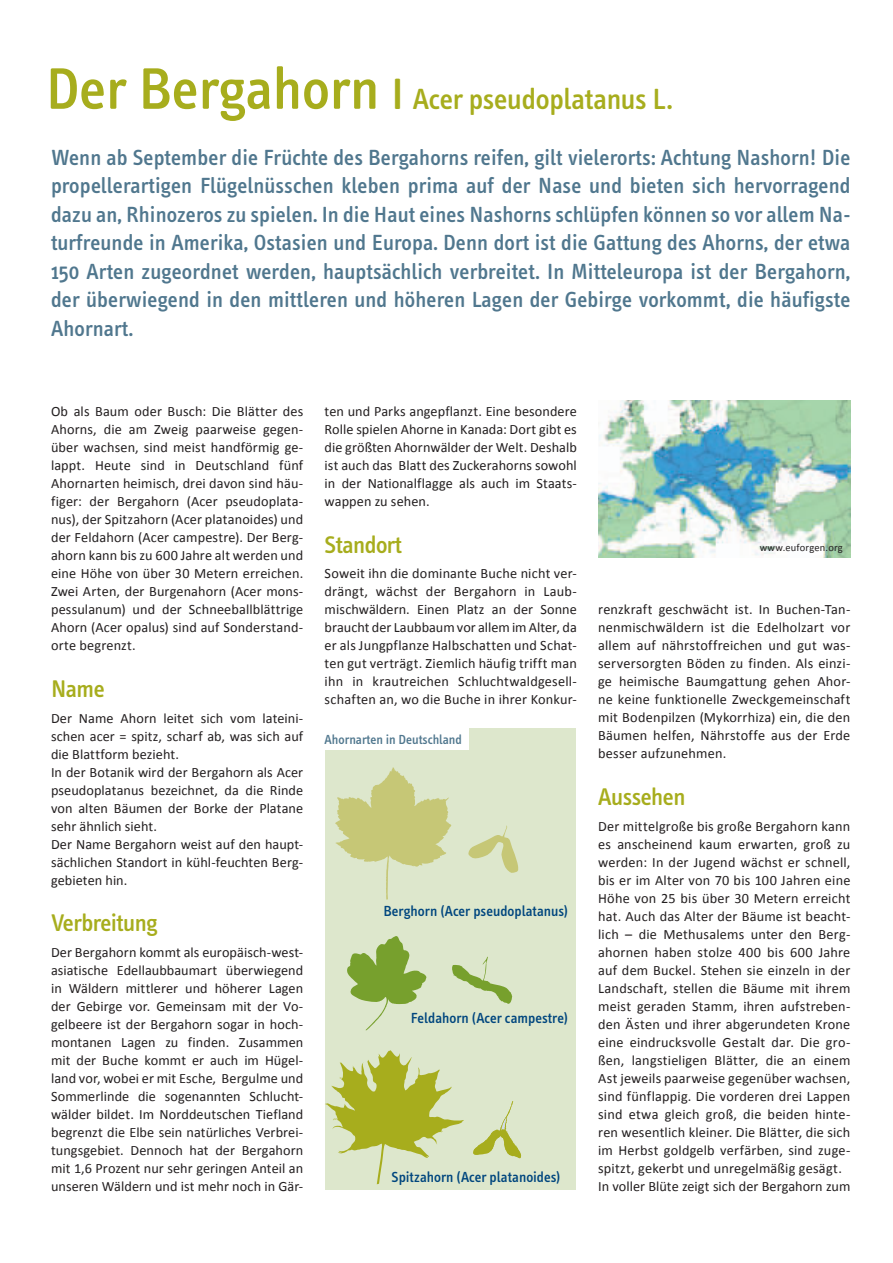
<style>
.page{position:relative;width:893px;height:1263px;background:#fff}
.page>*{position:absolute;margin:0;border:0;box-sizing:border-box;transform-origin:0 0}
.t1{font:500 30px "Info Text";letter-spacing:-.01em;color:#a7ad1d}
.t2{font:500 24.75px "Info Text";letter-spacing:-.02em;color:#a7ad1d}
.t3{font:500 22.5px/28.5px "Info Text";letter-spacing:.005em;color:#50778e;text-align:justify}
.t4{font:500 15px "Info Text";color:#00467e}
.t5{font:14.25px/18px "Calibri";letter-spacing:.01em;color:#231f20;text-align:justify}
.t6{font:500 13.5px "Info Text";color:#50778e}
.t7{font:10.5px "Calibri";letter-spacing:.02em;color:#231f20}
.s1{font-size:60px}
.s2{font-size:45px}
</style>
<div class="page">
<div style="left:325px;top:729px;width:251px;height:461px;background:#dde7cc"></div>
<img style="left:598px;top:400px;width:252px;height:158px">
<svg style="left:325px;top:1050px;width:139px;height:134px"></svg>
<svg style="left:335px;top:767px;width:116px;height:133px"></svg>
<svg style="left:347px;top:936px;width:79px;height:94px"></svg>
<svg style="left:473px;top:1101px;width:48px;height:57px"></svg>
<svg style="left:468px;top:825px;width:51px;height:48px"></svg>
<svg style="left:452px;top:957px;width:60px;height:47px"></svg>
<div style="left:325px;top:729px;width:143px;height:21px;background:#fff"></div>
<h1 class="t1" style="left:46px;top:87px;width:628px"><span class="s1">Der Bergahorn</span> <span class="s2">I</span> Acer pseudoplatanus L.</h1>
<p class="t3" style="left:51px;top:145px;width:801px">Wenn ab September die Früchte des Bergahorns reifen, gilt vielerorts: Achtung Nashorn! Die propellerartigen Flügelnüsschen kleben prima auf der Nase und bieten sich hervorragend dazu an, Rhinozeros zu spielen. In die Haut eines Nashorns schlüpfen können so vor allem Na&shy;turfreunde in Amerika, Ostasien und Europa. Denn dort ist die Gattung des Ahorns, der etwa 150 Arten zugeordnet werden, hauptsächlich verbreitet. In Mitteleuropa ist der Bergahorn, der überwiegend in den mittleren und höheren Lagen der Gebirge vorkommt, die häufigste Ahornart.</p>
<p class="t5" style="left:51px;top:402px;width:254px">Ob als Baum oder Busch: Die Blätter des Ahorns, die am Zweig paarweise gegen&shy;über wachsen, sind meist handförmig ge&shy;lappt. Heute sind in Deutschland fünf Ahornarten heimisch, drei davon sind häu&shy;figer: der Bergahorn (Acer pseudoplata&shy;nus), der Spitzahorn (Acer platanoides) und der Feldahorn (Acer campestre). Der Berg&shy;ahorn kann bis zu 600 Jahre alt werden und eine Höhe von über 30 Metern erreichen.<br>Zwei Arten, der Burgenahorn (Acer mons&shy;pessulanum) und der Schneeballblättrige Ahorn (Acer opalus) sind auf Sonderstand&shy;orte begrenzt.</p>
<h2 class="t2" style="left:51px;top:679px;width:55px">Name</h2>
<p class="t5" style="left:51px;top:708px;width:254px;text-align:left">Der Name Ahorn leitet sich vom lateini&shy;schen acer = spitz, scharf ab, was sich auf die Blattform bezieht.<br>In der Botanik wird der Bergahorn als Acer pseudoplatanus bezeichnet, da die Rinde von alten Bäumen der Borke der Platane sehr ähnlich sieht.<br>Der Name Bergahorn weist auf den haupt&shy;sächlichen Standort in kühl-feuchten Berg&shy;gebieten hin.</p>
<h2 class="t2" style="left:51px;top:913px;width:108px">Verbreitung</h2>
<p class="t5" style="left:51px;top:942px;width:254px">Der Bergahorn kommt als europäisch-west&shy;asiatische Edellaubbaumart überwiegend in Wäldern mittlerer und höherer Lagen der Gebirge vor. Gemeinsam mit der Vo&shy;gelbeere ist der Bergahorn sogar in hoch&shy;montanen Lagen zu finden. Zusammen mit der Buche kommt er auch im Hügel&shy;land vor, wobei er mit Esche, Bergulme und Sommerlinde die sogenannten Schlucht&shy;wälder bildet. Im Norddeutschen Tiefland begrenzt die Elbe sein natürliches Verbrei&shy;tungsgebiet. Dennoch hat der Bergahorn mit 1,6 Prozent nur sehr geringen Anteil an unseren Wäldern und ist mehr noch in Gär-</p>
<p class="t5" style="left:325px;top:402px;width:254px">ten und Parks angepflanzt. Eine besondere Rolle spielen Ahorne in Kanada: Dort gibt es die größten Ahornwälder der Welt. Deshalb ist auch das Blatt des Zuckerahorns sowohl in der Nationalflagge als auch im Staats&shy;wappen zu sehen.</p>
<h2 class="t2" style="left:325px;top:535px;width:79px">Standort</h2>
<p class="t5" style="left:325px;top:564px;width:254px">Soweit ihn die dominante Buche nicht ver&shy;drängt, wächst der Bergahorn in Laub&shy;mischwäldern. Einen Platz an der Sonne braucht der Laubbaum vor allem im Alter, da er als Jungpflanze Halbschatten und Schat&shy;ten gut verträgt. Ziemlich häufig trifft man ihn in krautreichen Schluchtwaldgesell&shy;schaften an, wo die Buche in ihrer Konkur-</p>
<p class="t6" style="left:325px;top:734px;width:139px">Ahornarten in Deutschland</p>
<p class="t4" style="left:383px;top:905px;width:186px">Berghorn (Acer pseudoplatanus)</p>
<p class="t4" style="left:411px;top:1012px;width:159px">Feldahorn (Acer campestre)</p>
<p class="t4" style="left:392px;top:1171px;width:170px">Spitzahorn (Acer platanoides)</p>
<p class="t7" style="left:760px;top:541px;width:85px">www.euforgen.org</p>
<p class="t5" style="left:598px;top:600px;width:254px">renzkraft geschwächt ist. In Buchen-Tan&shy;nenmischwäldern ist die Edelholzart vor allem auf nährstoffreichen und gut was&shy;serversorgten Böden zu finden. Als einzi&shy;ge heimische Baumgattung gehen Ahor&shy;ne keine funktionelle Zweckgemeinschaft mit Bodenpilzen (Mykorrhiza) ein, die den Bäumen helfen, Nährstoffe aus der Erde besser aufzunehmen.</p>
<h2 class="t2" style="left:598px;top:787px;width:89px">Aussehen</h2>
<p class="t5" style="left:598px;top:816px;width:254px;text-align:left">Der mittelgroße bis große Bergahorn kann es anscheinend kaum erwarten, groß zu werden: In der Jugend wächst er schnell, bis er im Alter von 70 bis 100 Jahren eine Höhe von 25 bis über 30 Metern erreicht hat. Auch das Alter der Bäume ist beacht&shy;lich – die Methusalems unter den Berg&shy;ahornen haben stolze 400 bis 600 Jahre auf dem Buckel. Stehen sie einzeln in der Landschaft, stellen die Bäume mit ihrem meist geraden Stamm, ihren aufstreben&shy;den Ästen und ihrer abgerundeten Krone eine eindrucksvolle Gestalt dar. Die gro&shy;ßen, langstieligen Blätter, die an einem Ast jeweils paarweise gegenüber wachsen, sind fünflappig. Die vorderen drei Lappen sind etwa gleich groß, die beiden hinte&shy;ren wesentlich kleiner. Die Blätter, die sich im Herbst goldgelb verfärben, sind zuge&shy;spitzt, gekerbt und unregelmäßig gesägt.<br>In voller Blüte zeigt sich der Bergahorn zum</p>
</div>
